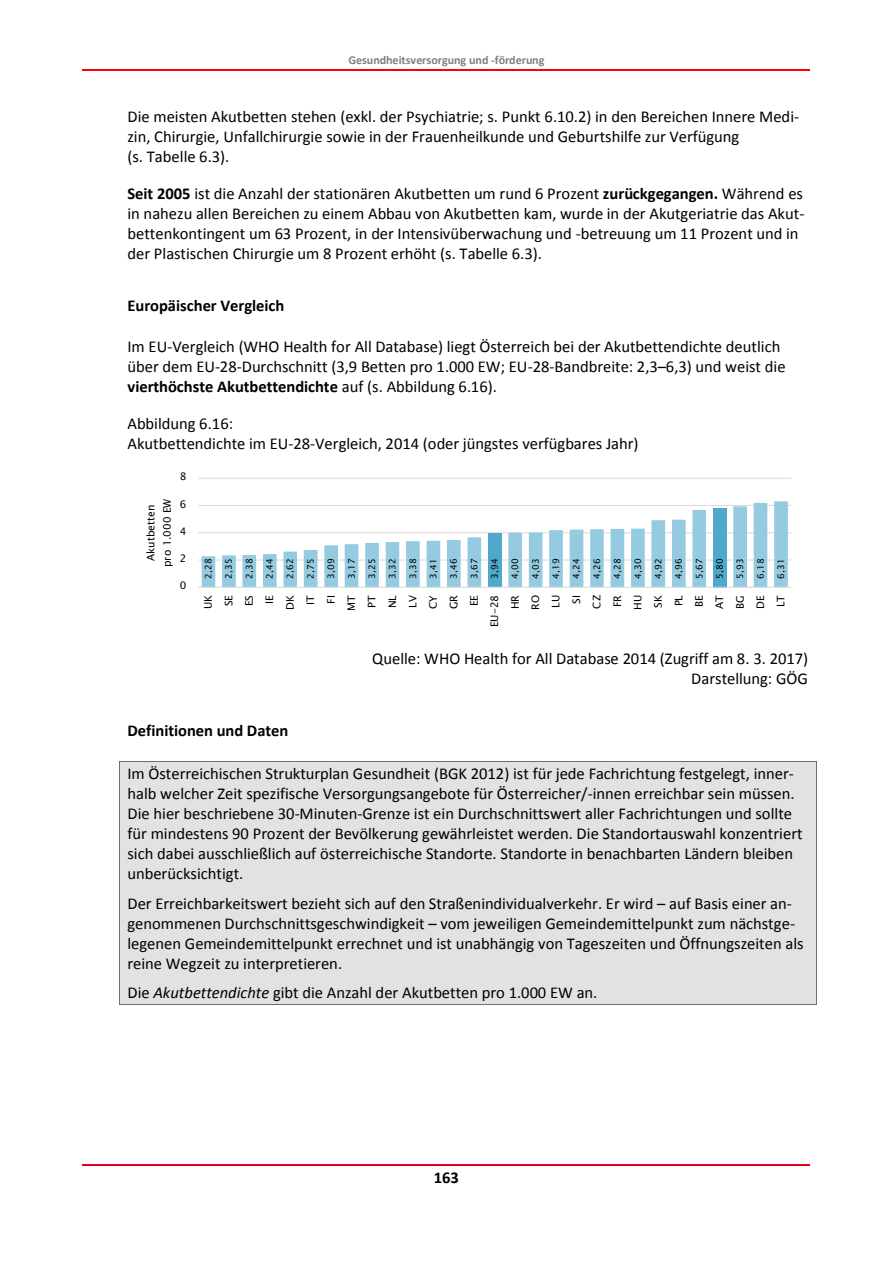
<style>
.page{position:relative;width:893px;height:1264px;background:#fff}
.page>*{position:absolute;margin:0;border:0;box-sizing:border-box;transform-origin:0 0}
.t1{font:16.5px/20.1px "Calibri";color:#000}
.t2{font:700 16.5px "Calibri";color:#000}
.t3{font:700 12px "Calibri";color:#808080}
.t4{font:10.5px/16.2px "Lucida Sans Unicode";color:#000;text-align:center}
.t5{font:9px "Lucida Sans Unicode";letter-spacing:.005em;color:#000}
.s1{font-weight:700}
.s2{font-style:italic}
</style>
<div class="page">
<hr style="left:83px;top:69px;width:727px;height:2px;background:#f00">
<hr style="left:83px;top:1164px;width:727px;height:1px;background:#e2001a">
<div style="left:119px;top:761px;width:697px;height:22px;background:#e0e3e1"></div>
<hr style="left:119px;top:760px;width:697px;height:1px;background:#67726b">
<div style="left:119px;top:783px;width:697px;height:20px;background:#e0e3e1"></div>
<div style="left:119px;top:803px;width:697px;height:20px;background:#e0e3e1"></div>
<div style="left:119px;top:823px;width:697px;height:20px;background:#e0e3e1"></div>
<div style="left:119px;top:843px;width:697px;height:20px;background:#e0e3e1"></div>
<div style="left:119px;top:863px;width:697px;height:20px;background:#e0e3e1"></div>
<svg style="left:119px;top:760px;width:1px;height:123px"></svg>
<svg style="left:816px;top:761px;width:1px;height:122px"></svg>
<div style="left:119px;top:883px;width:697px;height:30px;background:#e0e3e1"></div>
<hr style="left:119px;top:883px;width:1px;height:30px;background:#67726b">
<hr style="left:816px;top:883px;width:1px;height:30px;background:#67726b">
<div style="left:119px;top:913px;width:697px;height:20px;background:#e0e3e1"></div>
<div style="left:119px;top:933px;width:697px;height:20px;background:#e0e3e1"></div>
<div style="left:119px;top:953px;width:697px;height:20px;background:#e0e3e1"></div>
<svg style="left:119px;top:913px;width:1px;height:60px"></svg>
<svg style="left:816px;top:913px;width:1px;height:60px"></svg>
<div style="left:119px;top:973px;width:697px;height:31px;background:#e0e3e1"></div>
<hr style="left:119px;top:1004px;width:697px;height:1px;background:#67726b">
<hr style="left:119px;top:973px;width:1px;height:31px;background:#67726b">
<hr style="left:816px;top:973px;width:1px;height:31px;background:#67726b">
<hr style="left:198px;top:559px;width:593px;height:1px;background:#d9d9d9">
<hr style="left:198px;top:532px;width:593px;height:1px;background:#d9d9d9">
<hr style="left:198px;top:505px;width:593px;height:1px;background:#d9d9d9">
<hr style="left:198px;top:478px;width:593px;height:1px;background:#d9d9d9">
<svg style="left:202px;top:501px;width:586px;height:85px"></svg>
<hr style="left:198px;top:586px;width:593px;height:1px;background:#d9d9d9">
<p class="t3" style="left:348px;top:55px;width:198px">Gesundheitsversorgung und -förderung</p>
<p class="t1" style="left:127px;top:108px;width:673px">Die meisten Akutbetten stehen (exkl. der Psychiatrie; s. Punkt 6.10.2) in den Bereichen Innere Medi&shy;zin, Chirurgie, Unfallchirurgie sowie in der Frauenheilkunde und Geburtshilfe zur Verfügung<br>(s. Tabelle 6.3).</p>
<p class="t1" style="left:127px;top:185px;width:678px"><span class="s1">Seit 2005</span> ist die Anzahl der stationären Akutbetten um rund 6 Prozent <span class="s1">zurückgegangen.</span> Während es in nahezu allen Bereichen zu einem Abbau von Akutbetten kam, wurde in der Akutgeriatrie das Akut&shy;bettenkontingent um 63 Prozent, in der Intensivüberwachung und -betreuung um 11 Prozent und in der Plastischen Chirurgie um 8 Prozent erhöht (s. Tabelle 6.3).</p>
<p class="t2" style="left:127px;top:298px;width:158px">Europäischer Vergleich</p>
<p class="t1" style="left:127px;top:337px;width:660px">Im EU-Vergleich (WHO Health for All Database) liegt Österreich bei der Akutbettendichte deutlich über dem EU-28-Durchschnitt (3,9 Betten pro 1.000 EW; EU-28-Bandbreite: 2,3–6,3) und weist die <span class="s1">vierthöchste Akutbettendichte</span> auf (s. Abbildung 6.16).</p>
<p class="t1" style="left:127px;top:414px;width:513px">Abbildung 6.16:<br>Akutbettendichte im EU-28-Vergleich, 2014 (oder jüngstes verfügbares Jahr)</p>
<p class="t4" style="left:180px;top:467px;width:8px">8</p>
<p class="t4" style="left:142px;top:567px;width:70px;rotate:-90deg">Akutbetten pro 1.000 EW</p>
<p class="t4" style="left:180px;top:494px;width:8px">6</p>
<p class="t4" style="left:180px;top:522px;width:8px">4</p>
<p class="t4" style="left:180px;top:549px;width:8px">2</p>
<p class="t4" style="left:180px;top:576px;width:8px">0</p>
<p class="t5" style="left:202px;top:578px;width:22px;rotate:-90deg">2,28</p>
<p class="t5" style="left:222px;top:578px;width:22px;rotate:-90deg">2,35</p>
<p class="t5" style="left:243px;top:578px;width:22px;rotate:-90deg">2,38</p>
<p class="t5" style="left:263px;top:578px;width:22px;rotate:-90deg">2,44</p>
<p class="t5" style="left:283px;top:578px;width:22px;rotate:-90deg">2,62</p>
<p class="t5" style="left:304px;top:578px;width:22px;rotate:-90deg">2,75</p>
<p class="t5" style="left:324px;top:578px;width:22px;rotate:-90deg">3,09</p>
<p class="t5" style="left:345px;top:578px;width:22px;rotate:-90deg">3,17</p>
<p class="t5" style="left:365px;top:578px;width:22px;rotate:-90deg">3,25</p>
<p class="t5" style="left:386px;top:578px;width:22px;rotate:-90deg">3,32</p>
<p class="t5" style="left:406px;top:578px;width:22px;rotate:-90deg">3,38</p>
<p class="t5" style="left:427px;top:578px;width:22px;rotate:-90deg">3,41</p>
<p class="t5" style="left:447px;top:578px;width:22px;rotate:-90deg">3,46</p>
<p class="t5" style="left:468px;top:578px;width:22px;rotate:-90deg">3,67</p>
<p class="t5" style="left:488px;top:578px;width:22px;rotate:-90deg">3,94</p>
<p class="t5" style="left:508px;top:578px;width:22px;rotate:-90deg">4,00</p>
<p class="t5" style="left:529px;top:578px;width:22px;rotate:-90deg">4,03</p>
<p class="t5" style="left:549px;top:578px;width:22px;rotate:-90deg">4,19</p>
<p class="t5" style="left:570px;top:578px;width:22px;rotate:-90deg">4,24</p>
<p class="t5" style="left:590px;top:578px;width:22px;rotate:-90deg">4,26</p>
<p class="t5" style="left:611px;top:578px;width:22px;rotate:-90deg">4,28</p>
<p class="t5" style="left:631px;top:578px;width:22px;rotate:-90deg">4,30</p>
<p class="t5" style="left:652px;top:578px;width:22px;rotate:-90deg">4,92</p>
<p class="t5" style="left:672px;top:578px;width:22px;rotate:-90deg">4,96</p>
<p class="t5" style="left:692px;top:578px;width:22px;rotate:-90deg">5,67</p>
<p class="t5" style="left:713px;top:578px;width:22px;rotate:-90deg">5,80</p>
<p class="t5" style="left:733px;top:578px;width:22px;rotate:-90deg">5,93</p>
<p class="t5" style="left:754px;top:578px;width:22px;rotate:-90deg">6,18</p>
<p class="t5" style="left:774px;top:578px;width:22px;rotate:-90deg">6,31</p>
<p class="t4" style="left:199px;top:609px;width:16px;rotate:-90deg">UK</p>
<p class="t4" style="left:220px;top:606px;width:13px;rotate:-90deg">SE</p>
<p class="t4" style="left:240px;top:606px;width:13px;rotate:-90deg">ES</p>
<p class="t4" style="left:261px;top:603px;width:10px;rotate:-90deg">IE</p>
<p class="t4" style="left:281px;top:609px;width:16px;rotate:-90deg">DK</p>
<p class="t4" style="left:301px;top:604px;width:11px;rotate:-90deg">IT</p>
<p class="t4" style="left:322px;top:603px;width:10px;rotate:-90deg">FI</p>
<p class="t4" style="left:342px;top:610px;width:17px;rotate:-90deg">MT</p>
<p class="t4" style="left:363px;top:607px;width:14px;rotate:-90deg">PT</p>
<p class="t4" style="left:383px;top:608px;width:15px;rotate:-90deg">NL</p>
<p class="t4" style="left:404px;top:607px;width:14px;rotate:-90deg">LV</p>
<p class="t4" style="left:424px;top:608px;width:15px;rotate:-90deg">CY</p>
<p class="t4" style="left:445px;top:609px;width:16px;rotate:-90deg">GR</p>
<p class="t4" style="left:465px;top:606px;width:13px;rotate:-90deg">EE</p>
<p class="t4" style="left:486px;top:627px;width:34px;rotate:-90deg">EU-28</p>
<p class="t4" style="left:506px;top:609px;width:16px;rotate:-90deg">HR</p>
<p class="t4" style="left:526px;top:609px;width:16px;rotate:-90deg">RO</p>
<p class="t4" style="left:547px;top:607px;width:14px;rotate:-90deg">LU</p>
<p class="t4" style="left:567px;top:603px;width:10px;rotate:-90deg">SI</p>
<p class="t4" style="left:588px;top:608px;width:15px;rotate:-90deg">CZ</p>
<p class="t4" style="left:608px;top:607px;width:14px;rotate:-90deg">FR</p>
<p class="t4" style="left:629px;top:610px;width:16px;rotate:-90deg">HU</p>
<p class="t4" style="left:649px;top:607px;width:14px;rotate:-90deg">SK</p>
<p class="t4" style="left:670px;top:606px;width:13px;rotate:-90deg">PL</p>
<p class="t4" style="left:690px;top:606px;width:13px;rotate:-90deg">BE</p>
<p class="t4" style="left:710px;top:609px;width:15px;rotate:-90deg">AT</p>
<p class="t4" style="left:731px;top:608px;width:15px;rotate:-90deg">BG</p>
<p class="t4" style="left:751px;top:608px;width:15px;rotate:-90deg">DE</p>
<p class="t4" style="left:772px;top:607px;width:14px;rotate:-90deg">LT</p>
<p class="t1" style="left:372px;top:649px;width:437px;text-align:right">Quelle: WHO Health for All Database 2014 (Zugriff am 8. 3. 2017)<br>Darstellung: GÖG</p>
<p class="t2" style="left:127px;top:723px;width:162px">Definitionen und Daten</p>
<p class="t1" style="left:127px;top:764px;width:677px">Im Österreichischen Strukturplan Gesundheit (BGK 2012) ist für jede Fachrichtung festgelegt, inner&shy;halb welcher Zeit spezifische Versorgungsangebote für Österreicher/-innen erreichbar sein müssen.<br>Die hier beschriebene 30-Minuten-Grenze ist ein Durchschnittswert aller Fachrichtungen und sollte für mindestens 90 Prozent der Bevölkerung gewährleistet werden. Die Standortauswahl konzentriert sich dabei ausschließlich auf österreichische Standorte. Standorte in benachbarten Ländern bleiben unberücksichtigt.</p>
<p class="t1" style="left:127px;top:894px;width:678px">Der Erreichbarkeitswert bezieht sich auf den Straßenindividualverkehr. Er wird – auf Basis einer an&shy;genommenen Durchschnittsgeschwindigkeit – vom jeweiligen Gemeindemittelpunkt zum nächstge&shy;legenen Gemeindemittelpunkt errechnet und ist unabhängig von Tageszeiten und Öffnungszeiten als reine Wegzeit zu interpretieren.</p>
<p class="t1" style="left:127px;top:983px;width:471px">Die <span class="s2">Akutbettendichte</span> gibt die Anzahl der Akutbetten pro 1.000 EW an.</p>
<p class="t2" style="left:434px;top:1170px;width:27px">163</p>
</div>
